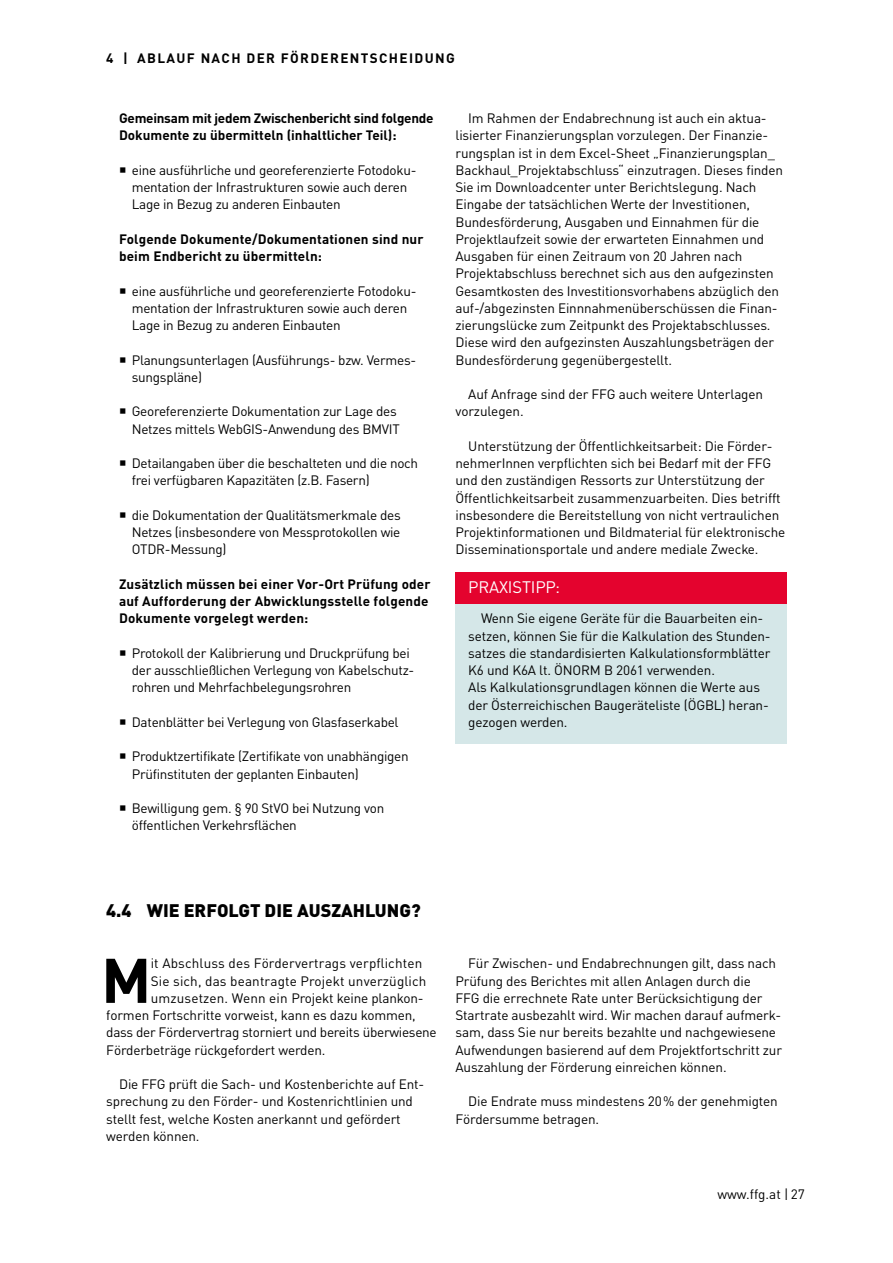
<style>
.page{position:relative;width:893px;height:1263px;background:#fff}
.page>*{position:absolute;margin:0;border:0;box-sizing:border-box;transform-origin:0 0}
.Initialabsatz{font:700 61.95px "FFDIN Pro";color:#000}
.t1{font:900 18px "FFDIN Pro";color:#000}
.Firmenbox_Headline{font:16.5px "FFDIN Pro";letter-spacing:-.01em;color:#fff}
.Folgeabsatz{font:13.5px/17.2px "FFDIN Pro";letter-spacing:-.01em;color:#000}
.Zwischentitel{font:700 13.5px/17.2px "FFDIN Pro";letter-spacing:.01em;color:#000}
.Initialabsatz-2{font:13.5px "FFDIN Pro";letter-spacing:-.01em;color:#000}
.Zwischentitel-2{font:700 13.5px/17.2px "FFDIN Pro";letter-spacing:-.02em;color:#000}
.Initialabsatz-3{font:13.5px "FFDIN Pro";letter-spacing:.01em;color:#000}
.Zwischentitel-3{font:700 13.5px "FFDIN Pro";letter-spacing:.1em;color:#000}
</style>
<div class="page">
<div style="left:455px;top:598px;width:332px;height:146px;background:#d5e7e8"></div>
<div style="left:455px;top:572px;width:332px;height:31px;background:#e4032e"></div>
<p class="Zwischentitel-3" style="left:106px;top:47px;width:350px">4 | ABLAUF NACH DER FÖRDERENTSCHEIDUNG</p>
<h4 class="Zwischentitel-2" style="left:119px;top:108px;width:316px">Gemeinsam mit jedem Zwischenbericht sind folgende<br>Dokumente zu übermitteln (inhaltlicher Teil):</h4>
<p class="Folgeabsatz" style="left:132px;top:160px;width:286px;text-indent:-13px">○ eine ausführliche und georeferenzierte Fotodoku&shy;mentation der Infrastrukturen sowie auch deren<br>Lage in Bezug zu anderen Einbauten</p>
<h4 class="Zwischentitel" style="left:119px;top:228px;width:306px">Folgende Dokumente/Dokumentationen sind nur beim Endbericht zu übermitteln:</h4>
<p class="Folgeabsatz" style="left:132px;top:281px;width:286px;text-indent:-13px">○ eine ausführliche und georeferenzierte Fotodoku&shy;mentation der Infrastrukturen sowie auch deren<br>Lage in Bezug zu anderen Einbauten</p>
<p class="Folgeabsatz" style="left:132px;top:350px;width:286px;text-indent:-13px">○ Planungsunterlagen (Ausführungs- bzw. Vermes&shy;sungspläne)</p>
<p class="Folgeabsatz" style="left:119px;top:401px;width:282px;text-align:right">○ Georeferenzierte Dokumentation zur Lage des<br>Netzes mittels WebGIS-Anwendung des BMVIT</p>
<p class="Folgeabsatz" style="left:132px;top:453px;width:288px;text-indent:-13px">○ Detailangaben über die beschalteten und die noch frei verfügbaren Kapazitäten (z.B. Fasern)</p>
<p class="Folgeabsatz" style="left:132px;top:505px;width:270px;text-align:justify;text-indent:-13px">○ die Dokumentation der Qualitätsmerkmale des Netzes (insbesondere von Messprotokollen wie OTDR-Messung)</p>
<h4 class="Zwischentitel" style="left:119px;top:573px;width:313px">Zusätzlich müssen bei einer Vor-Ort Prüfung oder auf Aufforderung der Abwicklungsstelle folgende<br>Dokumente vorgelegt werden:</h4>
<p class="Folgeabsatz" style="left:132px;top:643px;width:284px;text-indent:-13px">○ Protokoll der Kalibrierung und Druckprüfung bei der ausschließlichen Verlegung von Kabelschutz&shy;rohren und Mehrfachbelegungsrohren</p>
<p class="Folgeabsatz" style="left:119px;top:712px;width:281px">○ Datenblätter bei Verlegung von Glasfaserkabel</p>
<p class="Folgeabsatz" style="left:132px;top:746px;width:278px;text-indent:-13px">○ Produktzertifikate (Zertifikate von unabhängigen<br>Prüfinstituten der geplanten Einbauten)</p>
<p class="Folgeabsatz" style="left:132px;top:798px;width:254px;text-indent:-13px">○ Bewilligung gem. § 90 StVO bei Nutzung von öffentlichen Verkehrsflächen</p>
<p class="Folgeabsatz" style="left:455px;top:108px;width:329px;text-indent:13px">Im Rahmen der Endabrechnung ist auch ein aktua&shy;lisierter Finanzierungsplan vorzulegen. Der Finanzie&shy;rungsplan ist in dem Excel-Sheet „Finanzierungsplan_ Backhaul_Projektabschluss“ einzutragen. Dieses finden Sie im Downloadcenter unter Berichtslegung. Nach Eingabe der tatsächlichen Werte der Investitionen, Bundesförderung, Ausgaben und Einnahmen für die Projektlaufzeit sowie der erwarteten Einnahmen und Ausgaben für einen Zeitraum von 20 Jahren nach Projektabschluss berechnet sich aus den aufgezinsten Gesamtkosten des Investitionsvorhabens abzüglich den auf-/abgezinsten Einnnahmenüberschüssen die Finan&shy;zierungslücke zum Zeitpunkt des Projektabschlusses.<br>Diese wird den aufgezinsten Auszahlungsbeträgen der Bundesförderung gegenübergestellt.</p>
<p class="Folgeabsatz" style="left:455px;top:384px;width:309px;text-indent:13px">Auf Anfrage sind der FFG auch weitere Unterlagen vorzulegen.</p>
<p class="Folgeabsatz" style="left:455px;top:436px;width:331px;text-indent:13px">Unterstützung der Öffentlichkeitsarbeit: Die Förder&shy;nehmerInnen verpflichten sich bei Bedarf mit der FFG und den zuständigen Ressorts zur Unterstützung der Öffentlichkeitsarbeit zusammenzuarbeiten. Dies betrifft insbesondere die Bereitstellung von nicht vertraulichen Projektinformationen und Bildmaterial für elektronische Disseminationsportale und andere mediale Zwecke.</p>
<p class="Firmenbox_Headline" style="left:468px;top:574px;width:93px">PRAXISTIPP:</p>
<p class="Folgeabsatz" style="left:468px;top:608px;width:304px;text-indent:13px">Wenn Sie eigene Geräte für die Bauarbeiten ein&shy;setzen, können Sie für die Kalkulation des Stunden&shy;satzes die standardisierten Kalkulationsformblätter K6 und K6A lt. ÖNORM B 2061 verwenden.<br>Als Kalkulationsgrundlagen können die Werte aus der Österreichischen Baugeräteliste (ÖGBL) heran&shy;gezogen werden.</p>
<p class="t1" style="left:106px;top:895px;width:316px">4.4 WIE ERFOLGT DIE AUSZAHLUNG?</p>
<p class="Initialabsatz" style="left:101px;top:929px;width:52px">M</p>
<p class="Initialabsatz-3" style="left:151px;top:953px;width:273px">it Abschluss des Fördervertrags verpflichten</p>
<p class="Initialabsatz-3" style="left:151px;top:970px;width:277px">Sie sich, das beantragte Projekt unverzüglich</p>
<p class="Initialabsatz-2" style="left:151px;top:987px;width:274px">umzusetzen. Wenn ein Projekt keine plankon-</p>
<p class="Initialabsatz-2" style="left:106px;top:1005px;width:311px">formen Fortschritte vorweist, kann es dazu kommen,</p>
<p class="Initialabsatz-2" style="left:106px;top:1022px;width:332px">dass der Fördervertrag storniert und bereits überwiesene</p>
<p class="Initialabsatz-2" style="left:106px;top:1039px;width:221px">Förderbeträge rückgefordert werden.</p>
<p class="Folgeabsatz" style="left:106px;top:1074px;width:319px;text-indent:13px">Die FFG prüft die Sach- und Kostenberichte auf Ent&shy;sprechung zu den Förder- und Kostenrichtlinien und stellt fest, welche Kosten anerkannt und gefördert werden können.</p>
<p class="Folgeabsatz" style="left:455px;top:953px;width:328px;text-indent:13px">Für Zwischen- und Endabrechnungen gilt, dass nach Prüfung des Berichtes mit allen Anlagen durch die<br>FFG die errechnete Rate unter Berücksichtigung der Startrate ausbezahlt wird. Wir machen darauf aufmerk&shy;sam, dass Sie nur bereits bezahlte und nachgewiesene Aufwendungen basierend auf dem Projektfortschritt zur Auszahlung der Förderung einreichen können.</p>
<p class="Folgeabsatz" style="left:455px;top:1091px;width:324px;text-indent:13px">Die Endrate muss mindestens 20% der genehmigten<br>Fördersumme betragen.</p>
<p class="Folgeabsatz" style="left:717px;top:1184px;width:89px">www.ffg.at | 27</p>
</div>
